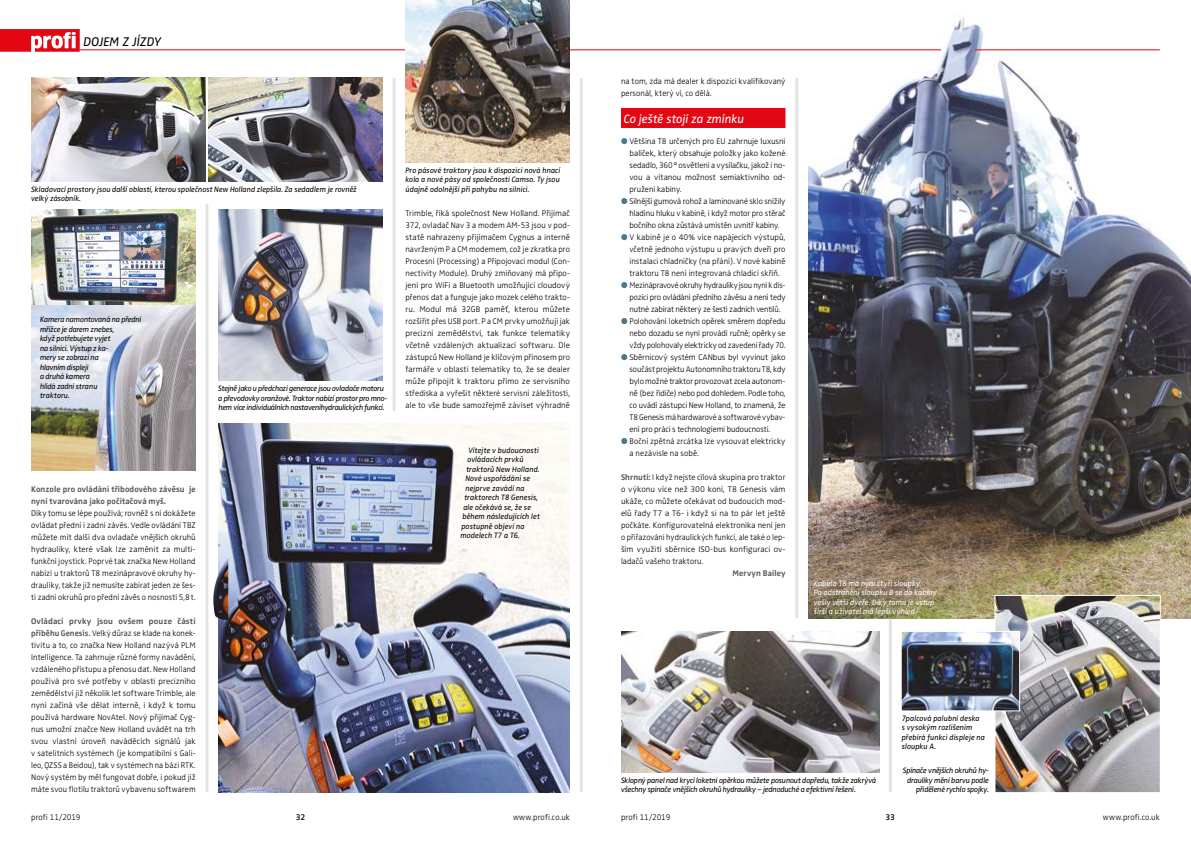
<style>
.page{position:relative;width:1191px;height:842px;background:#fff}
.page>*{position:absolute;margin:0;border:0;box-sizing:border-box;transform-origin:0 0}
.t1{font:italic 13px "Zwo Pro";color:#000}
.t2{font:italic 12.5px "Zwo Pro";letter-spacing:-.01em;color:#fff}
.t3{font:300 8.5px/12px "Zwo Pro";letter-spacing:.005em;color:#000;text-align:justify}
.t4{font:300 8.5px/12px "Zwo Pro";letter-spacing:.005em;color:#000;text-align:justify;scale:.95 1}
.t5{font:700 8.5px/12px "Zwo Pro";letter-spacing:.01em;color:#575756}
.t6{font:600 8.5px "Zwo Pro";color:#000}
.t7{font:italic 8px/9.5px "Zwo Pro";letter-spacing:-.015em;color:#000;scale:.95 1}
.t8{font:italic 8px/9.5px "Zwo Pro";letter-spacing:.01em;color:#000;scale:.95 1}
.t9{font:italic 8px/9.5px "Zwo Pro";letter-spacing:.01em;color:#fff;scale:.95 1}
.t10{font:italic 8px "Zwo Pro";letter-spacing:.005em;color:#000;scale:.95 1}
.s1{font-weight:700;color:#575756}
.s2{color:#4e7489}
</style>
<div class="page">
<hr style="left:580px;top:78px;width:3px;height:714px;background:#e3e3e3">
<hr style="left:795px;top:78px;width:3px;height:540px;background:#e3e3e3">
<hr style="left:889px;top:612px;width:2px;height:180px;background:#e3e3e3">
<hr style="left:393px;top:78px;width:2px;height:333px;background:#e3e3e3">
<hr style="left:206px;top:204px;width:2px;height:588px;background:#e3e3e3">
<div style="left:621px;top:108px;width:164px;height:20px;background:#e30613"></div>
<img style="left:218px;top:424px;width:352px;height:368px">
<img style="left:31px;top:210px;width:165px;height:260px">
<img style="left:218px;top:210px;width:165px;height:171px">
<img style="left:31px;top:78px;width:175px;height:103px">
<img style="left:208px;top:78px;width:175px;height:103px">
<img style="left:808px;top:17px;width:383px;height:602px">
<img style="left:621px;top:632px;width:258px;height:140px">
<img style="left:900px;top:594px;width:261px;height:199px">
<img style="left:213px;top:558px;width:15px;height:62px">
<svg style="left:0;top:29px;width:80px;height:23px"></svg>
<hr style="left:80px;top:49px;width:861px;height:1px;background:#e30613">
<hr style="left:975px;top:49px;width:184px;height:1px;background:#e30613">
<img style="left:405px;top:0;width:165px;height:162px">
<h1 class="t1" style="left:83px;top:32px;width:79px">DOJEM Z JÍZDY</h1>
<p class="t7" style="left:31px;top:184px;width:344px">Skladovací prostory jsou další oblastí, kterou společnost New Holland zlepšila. Za sedadlem je rovněž velký zásobník.</p>
<p class="t7" style="left:40px;top:314px;width:108px">Kamera namontovaná na přední mřížce je darem znebes,<br>když potřebujete vyjet<br>na silnici. Výstup z ka-<br>mery se zobrazí na<br>hlavním displeji<br>a druhá kamera<br>hlídá zadní stranu<br>traktoru.</p>
<p class="t7" style="left:218px;top:383px;width:180px">Stejně jako u předchozí generace jsou ovladače motoru a převodovky oranžové. Traktor nabízí prostor pro mno&shy;hem více individuálních nastaveníhydraulických funkcí.</p>
<p class="t5" style="left:31px;top:483px;width:166px">Konzole pro ovládání tříbodového závěsu je nyní tvarována jako počítačová myš.</p>
<p class="t3" style="left:31px;top:507px;width:166px">Díky tomu se lépe používá; rovněž s ní dokážete ovládat přední i zadní závěs. Vedle ovládání TBZ můžete mít další dva ovladače vnějších okruhů hydrauliky, které však lze zaměnit za multi&shy;funkční joystick. Poprvé tak značka New Holland nabízí u traktorů T8 mezinápravové okruhy hy&shy;drauliky, takže již nemusíte zabírat jeden ze šes&shy;ti zadní okruhů pro přední závěs o nosnosti 5,8t.</p>
<p class="t4" style="left:31px;top:615px;width:175px"><span class="s1">Ovládací prvky jsou ovšem pouze částí příběhu Genesis.</span> Velký důraz se klade na konek&shy;tivitu a to, co značka New Holland nazývá PLM Intelligence. Ta zahrnuje různé formy navádění, vzdáleného přístupu a přenosu dat. New Holland používá pro své potřeby v oblasti precizního zemědělství již několik let software Trimble, ale nyní začíná vše dělat interně, i když k tomu používá hardware NovAtel. Nový přijímač Cyg&shy;nus umožní značce New Holland uvádět na trh svou vlastní úroveň naváděcích signálů jak v satelitních systémech (je kompatibilní s Gali&shy;leo, QZSS a Beidou), tak v systémech na bázi RTK.<br>Nový systém by měl fungovat dobře, i pokud již máte svou flotilu traktorů vybavenu softwarem</p>
<p class="t7" style="left:405px;top:165px;width:164px;text-align:justify">Pro pásové traktory jsou k dispozici nová hnací kola a nové pásy od společnosti Camso. Ty jsou údajně odolnější při pohybu na silnici.</p>
<p class="t3" style="left:405px;top:207px;width:166px">Trimble, říká společnost New Holland. Přijímač 372, ovladač Nav 3 a modem AM-53 jsou v pod&shy;statě nahrazeny přijímačem Cygnus a interně navrženým P a CM modemem, což je zkratka pro Procesní (Processing) a Připojovací modul (Con&shy;nectivity Module). Druhý zmiňovaný má připo&shy;jení pro WiFi a Bluetooth umožňující cloudový přenos dat a funguje jako mozek celého trakto&shy;ru. Modul má 32GB paměť, kterou můžete rozšířit přes USB port. P a CM prvky umožňují jak precizní zemědělství, tak funkce telematiky včetně vzdálených aktualizací softwaru. Dle zástupců New Holland je klíčovým přínosem pro farmáře v oblasti telematiky to, že se dealer může připojit k traktoru přímo ze servisního střediska a vyřešit některé servisní záležitosti, ale to vše bude samozřejmě záviset výhradně</p>
<p class="t8" style="left:468px;top:445px;width:76px">Vítejte v budoucnosti</p>
<p class="t8" style="left:467px;top:454px;width:61px">ovládacích prvků</p>
<p class="t8" style="left:466px;top:464px;width:79px">traktorů New Holland.</p>
<p class="t8" style="left:465px;top:473px;width:70px">Nové uspořádání se</p>
<p class="t8" style="left:465px;top:483px;width:64px">nejprve zavádí na</p>
<p class="t10" style="left:464px;top:491px;width:79px">traktorech T8 Genesis,</p>
<p class="t8" style="left:463px;top:502px;width:73px">ale očekává se, že se</p>
<p class="t8" style="left:462px;top:511px;width:83px">během následujících let</p>
<p class="t8" style="left:461px;top:521px;width:68px">postupně objeví na</p>
<p class="t8" style="left:460px;top:530px;width:64px">modelech T7 a T6.</p>
<p class="t3" style="left:621px;top:75px;width:166px">na tom, zda má dealer k dispozici kvalifikovaný personál, který ví, co dělá.</p>
<h2 class="t2" style="left:624px;top:109px;width:122px">Co ještě stojí za zmínku</h2>
<p class="t3" style="left:629px;top:135px;width:157px;text-indent:-9px"><span class="s2">●</span> Většina T8 určených pro EU zahrnuje luxusní balíček, který obsahuje položky jako kožené sedadlo, 360° osvětlení a vysílačku, jakož i no&shy;vou a vítanou možnost semiaktivního od&shy;pružení kabiny.</p>
<p class="t3" style="left:629px;top:195px;width:157px;text-indent:-9px"><span class="s2">●</span> Silnější gumová rohož a laminované sklo snížily hladinu hluku v kabině, i když motor pro stěrač bočního okna zůstává umístěn uvnitř kabiny.</p>
<p class="t3" style="left:629px;top:231px;width:157px;text-indent:-9px"><span class="s2">●</span> V kabině je o 40% více napájecích výstupů, včetně jednoho výstupu u pravých dveří pro instalaci chladničky (na přání). V nové kabině traktoru T8 není integrovaná chladicí skříň.</p>
<p class="t4" style="left:629px;top:279px;width:166px;text-indent:-9px"><span class="s2">●</span> Mezinápravové okruhy hydrauliky jsou nyní k dis&shy;pozici pro ovládání předního závěsu a není tedy nutné zabírat některý ze šesti zadních ventilů.</p>
<p class="t3" style="left:629px;top:315px;width:157px;text-indent:-9px"><span class="s2">●</span> Polohování loketních opěrek směrem dopředu nebo dozadu se nyní provádí ručně; opěrky se vždy polohovaly elektricky od zavedení řady 70.</p>
<p class="t3" style="left:629px;top:351px;width:157px;text-indent:-9px"><span class="s2">●</span> Sběrnicový systém CANbus byl vyvinut jako součást projektu Autonomního traktoru T8, kdy bylo možné traktor provozovat zcela autonom&shy;ně (bez řidiče) nebo pod dohledem. Podle toho, co uvádí zástupci New Holland, to znamená, že T8 Genesis má hardwarové a softwarové vybav&shy;ení pro práci s technologiemi budoucnosti.</p>
<p class="t3" style="left:629px;top:435px;width:157px;text-indent:-9px"><span class="s2">●</span> Boční zpětná zrcátka lze vysouvat elektricky a nezávisle na sobě.</p>
<p class="t3" style="left:621px;top:471px;width:166px"><span class="s1">Shrnutí:</span> I když nejste cílová skupina pro traktor o výkonu více než 300 koní, T8 Genesis vám ukáže, co můžete očekávat od budoucích mod&shy;elů řady T7 a T6- i když si na to pár let ještě počkáte. Konfigurovatelná elektronika není jen o přiřazování hydraulických funkcí, ale také o lep&shy;ším využití sběrnice ISO-bus konfiguraci ov&shy;ladačů vašeho traktoru.</p>
<p class="t5" style="left:732px;top:567px;width:54px">Mervyn Bailey</p>
<p class="t9" style="left:814px;top:578px;width:131px">Kabina T8 má nyní čtyři sloupky.<br>Po odstranění sloupku B se do kabiny vešly větší dveře. Díky tomu je vstup širší a uživatel má lepší výhled.</p>
<p class="t8" style="left:901px;top:713px;width:89px">7palcová palubní deska<br>s vysokým rozlišením přebírá funkci displeje na sloupku A.</p>
<p class="t7" style="left:621px;top:774px;width:270px">Sklopný panel nad krycí loketní opěrkou můžete posunout dopředu, takže zakrývá všechny spínače vnějších okruhů hydrauliky – jednoduché a efektivní řešení.</p>
<p class="t7" style="left:902px;top:765px;width:92px;text-align:right">Spínače vnějších okruhů hy&shy;drauliky mění barvu podle přidělené rychlo spojky.</p>
<p class="t3" style="left:31px;top:811px;width:51px">profi 11/2019</p>
<p class="t6" style="left:296px;top:811px;width:11px">32</p>
<p class="t3" style="left:513px;top:811px;width:58px">www.profi.co.uk</p>
<p class="t3" style="left:621px;top:811px;width:51px">profi 11/2019</p>
<p class="t6" style="left:885px;top:811px;width:11px">33</p>
<p class="t3" style="left:1102px;top:811px;width:58px">www.profi.co.uk</p>
</div>
